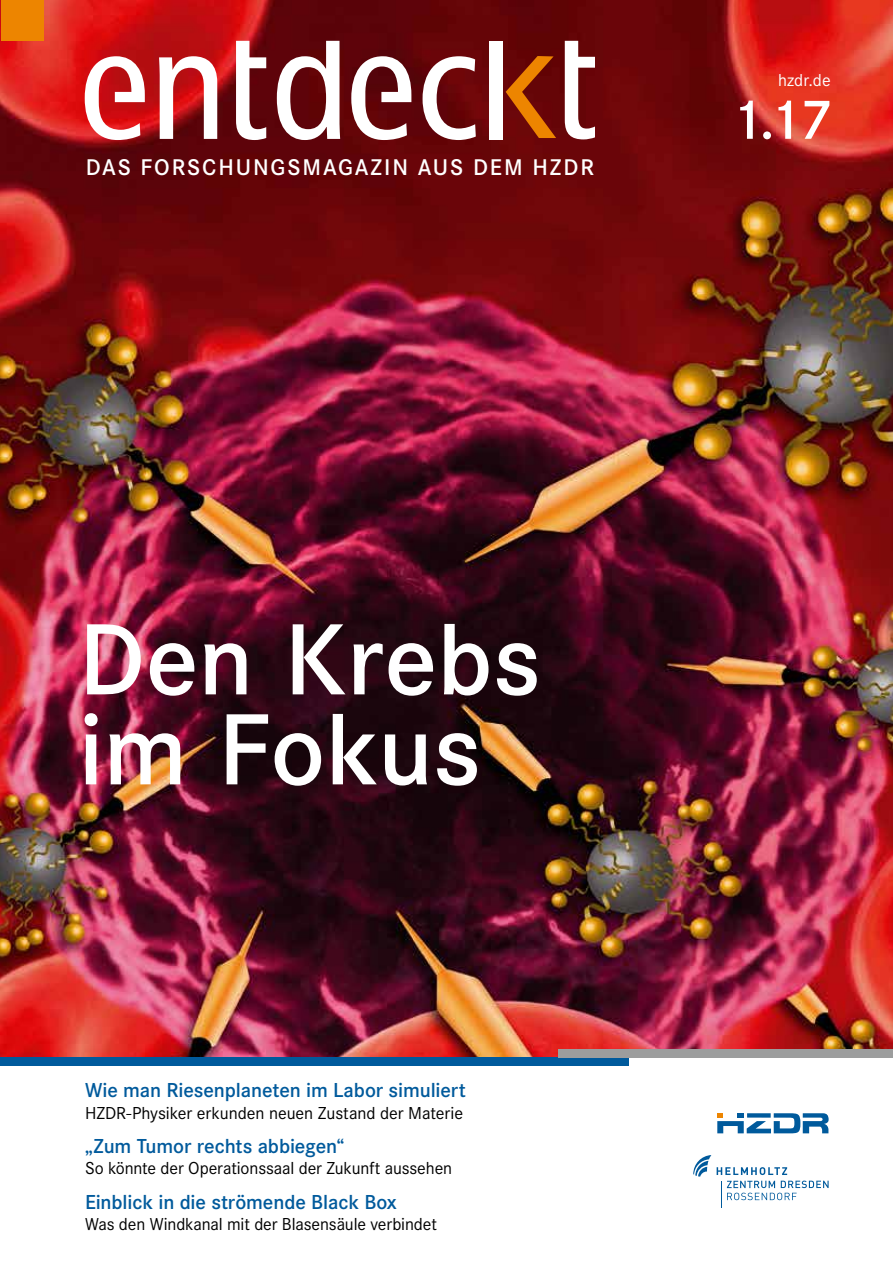
<style>
.page{position:relative;width:893px;height:1263px;background:#fff}
.page>*{position:absolute;margin:0;border:0;box-sizing:border-box;transform-origin:0 0}
.t1{font:600 105px/90px "Corporate S";color:#fff}
.t2{font:600 58.35px "Corporate S";color:#fff}
.t3{font:600 23.55px "Corporate S";letter-spacing:.08em;color:#fff}
.t4{font:600 21px "Corporate S";letter-spacing:-.005em;color:#005a9c}
.t5{font:18px "Corporate S";letter-spacing:-.005em;color:#000}
.t6{font:17.85px "Corporate S";letter-spacing:.005em;color:#fff}
</style>
<div class="page">
<img style="left:0;top:0;width:893px;height:1057px">
<svg style="left:85px;top:56px;width:60px;height:84px"></svg>
<svg style="left:351px;top:56px;width:60px;height:84px"></svg>
<svg style="left:159px;top:56px;width:58px;height:83px"></svg>
<svg style="left:236px;top:41px;width:30px;height:99px"></svg>
<svg style="left:277px;top:41px;width:63px;height:99px"></svg>
<svg style="left:423px;top:56px;width:53px;height:84px"></svg>
<svg style="left:565px;top:41px;width:30px;height:98px"></svg>
<svg style="left:506px;top:56px;width:50px;height:82px;background:#932f04"></svg>
<div style="left:489px;top:41px;width:13px;height:98px;background:#fff"></div>
<div style="left:1px;top:0;width:42px;height:40px;background:#ed8500"></div>
<div style="left:0;top:1057px;width:629px;height:9px;background:#005a9c"></div>
<div style="left:559px;top:1049px;width:334px;height:8px;background:#9c9d9d"></div>
<svg style="left:717px;top:1113px;width:112px;height:20px"></svg>
<svg style="left:693px;top:1155px;width:18px;height:21px"></svg>
<svg style="left:717px;top:1167px;width:112px;height:40px"></svg>
<h3 class="t3" style="left:86px;top:153px;width:510px">DAS FORSCHUNGSMAGAZIN AUS DEM HZDR</h3>
<p class="t6" style="left:778px;top:70px;width:54px">hzdr.de</p>
<h2 class="t2" style="left:730px;top:86px;width:104px">1.17</h2>
<h1 class="t1" style="left:78px;top:615px;width:464px">Den Krebs im Fokus</h1>
<p class="t4" style="left:85px;top:1078px;width:382px">Wie man Riesenplaneten im Labor simuliert</p>
<p class="t5" style="left:85px;top:1102px;width:380px">HZDR-Physiker erkunden neuen Zustand der Materie</p>
<p class="t4" style="left:85px;top:1134px;width:261px">„Zum Tumor rechts abbiegen“</p>
<p class="t5" style="left:85px;top:1158px;width:369px">So könnte der Operationssaal der Zukunft aussehen</p>
<p class="t4" style="left:85px;top:1189px;width:313px">Einblick in die strömende Black Box</p>
<p class="t5" style="left:85px;top:1214px;width:353px">Was den Windkanal mit der Blasensäule verbindet</p>
</div>
